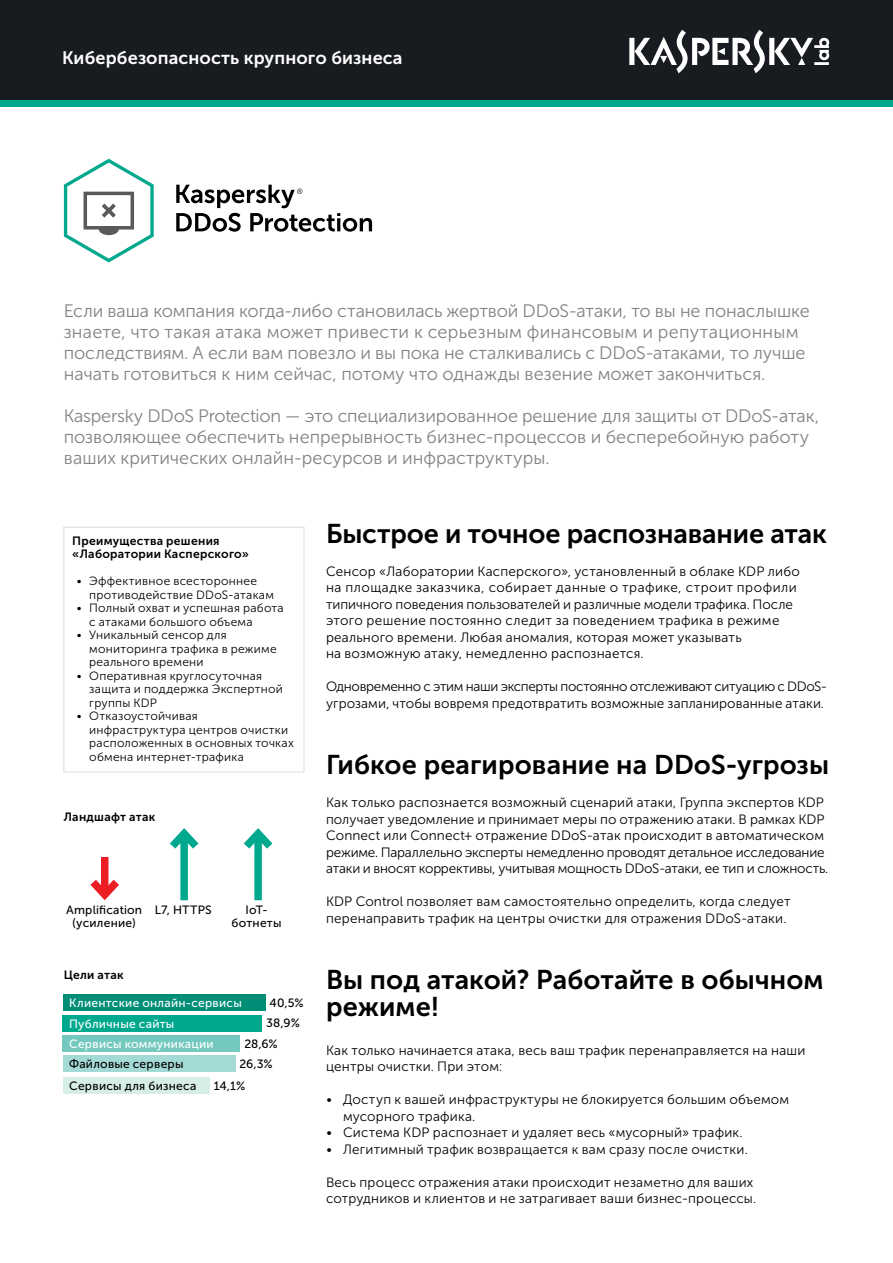
<style>
.page{position:relative;width:893px;height:1263px;background:#fff}
.page>*{position:absolute;margin:0;border:0;box-sizing:border-box;transform-origin:0 0}
.t1{font:27px/27px "Museo Sans Cyrl 700";color:#000}
.t2{font:18px/21px "Museo Sans Cyrl 300";color:#808285}
.t3{font:18px "Museo Sans Cyrl 700";letter-spacing:.005em;color:#fff}
.t4{font:13.5px/16.5px "Museo Sans Cyrl 300";letter-spacing:.015em;color:#000}
.t5{font:13.5px/16.5px "Museo Sans Cyrl 300";letter-spacing:-.01em;color:#000}
.t6{font:12px/13.5px "Museo Sans Cyrl 300";letter-spacing:.02em;color:#000}
.t7{font:12px/13.5px "Museo Sans Cyrl 500";letter-spacing:.02em;color:#000;text-align:center}
.t8{font:12px/13.5px "Museo Sans Cyrl 700";letter-spacing:.02em;color:#000}
.t9{font:12px "Museo Sans Cyrl 500";letter-spacing:.02em;color:#fff}
</style>
<div class="page">
<div style="left:0;top:0;width:893px;height:100px;background:#181b20"></div>
<div style="left:0;top:100px;width:893px;height:6px;background:#00a88e"></div>
<svg style="left:629px;top:30px;width:200px;height:43px"></svg>
<svg style="left:176px;top:185px;width:196px;height:47px"></svg>
<svg style="left:64px;top:159px;width:90px;height:103px"></svg>
<div style="left:63px;top:526px;width:242px;height:246px;border:2px solid #e6e7e8"></div>
<div style="left:63px;top:1015px;width:199px;height:16px;background:#00a88e"></div>
<div style="left:63px;top:994px;width:202px;height:16px;background:#008e77"></div>
<div style="left:63px;top:1035px;width:177px;height:16px;background:#73c9bd"></div>
<div style="left:63px;top:1055px;width:172px;height:17px;background:#a3dad5"></div>
<div style="left:63px;top:1077px;width:146px;height:17px;background:#d6ede8"></div>
<div style="left:101px;top:857px;width:7px;height:38px;background:#ed1d24"></div>
<svg style="left:90px;top:872px;width:29px;height:29px"></svg>
<div style="left:254px;top:834px;width:8px;height:66px;background:#00a88e"></div>
<svg style="left:243px;top:828px;width:30px;height:29px"></svg>
<div style="left:180px;top:834px;width:8px;height:66px;background:#00a88e"></div>
<svg style="left:170px;top:828px;width:29px;height:29px"></svg>
<h2 class="t3" style="left:62px;top:48px;width:342px">Кибербезопасность крупного бизнеса</h2>
<p class="t2" style="left:64px;top:300px;width:747px">Если ваша компания когда-либо становилась жертвой DDoS-атаки, то вы не понаслышке знаете, что такая атака может привести к серьезным финансовым и репутационным последствиям. А если вам повезло и вы пока не сталкивались с DDoS-атаками, то лучше начать готовиться к ним сейчас, потому что однажды везение может закончиться.</p>
<h2 class="t2" style="left:64px;top:405px;width:757px">Kaspersky DDoS Protection — это специализированное решение для защиты от DDoS-атак, позволяющее обеспечить непрерывность бизнес-процессов и бесперебойную работу ваших критических онлайн-ресурсов и инфраструктуры.</h2>
<p class="t8" style="left:72px;top:534px;width:178px">Преимущества решения «Лаборатории Касперского»</p>
<p class="t6" style="left:89px;top:574px;width:186px;text-indent:-13px">• Эффективное всестороннее противодействие DDoS-атакам</p>
<p class="t6" style="left:89px;top:601px;width:196px;text-indent:-13px">• Полный охват и успешная работа с атаками большого объема</p>
<p class="t6" style="left:89px;top:628px;width:189px;text-indent:-13px">• Уникальный сенсор для мониторинга трафика в режиме реального времени</p>
<p class="t6" style="left:89px;top:669px;width:195px;text-indent:-13px">• Оперативная круглосуточная защита и поддержка Экспертной группы KDP</p>
<p class="t6" style="left:89px;top:709px;width:206px;text-indent:-13px">• Отказоустойчивая инфраструктура центров очистки расположенных в основных точках обмена интернет-трафика</p>
<p class="t8" style="left:64px;top:810px;width:93px">Ландшафт атак</p>
<p class="t7" style="left:66px;top:903px;width:77px">Аmplification (усиление)</p>
<p class="t7" style="left:155px;top:903px;width:58px">L7, HTTPS</p>
<p class="t7" style="left:231px;top:903px;width:52px">IoT&shy;ботнеты</p>
<p class="t8" style="left:64px;top:968px;width:61px">Цели атак</p>
<p class="t9" style="left:69px;top:1017px;width:107px">Публичные сайты</p>
<p class="t7" style="left:266px;top:1016px;width:35px">38,9%</p>
<p class="t9" style="left:69px;top:996px;width:174px">Клиентские онлайн-сервисы</p>
<p class="t7" style="left:270px;top:996px;width:35px">40,5%</p>
<p class="t9" style="left:69px;top:1037px;width:146px">Сервисы коммуникации</p>
<p class="t7" style="left:244px;top:1037px;width:35px">28,6%</p>
<p class="t7" style="left:69px;top:1057px;width:116px">Файловые серверы</p>
<p class="t7" style="left:239px;top:1057px;width:35px">26,3%</p>
<p class="t7" style="left:69px;top:1079px;width:129px">Сервисы для бизнеса</p>
<p class="t7" style="left:214px;top:1079px;width:33px">14,1%</p>
<h1 class="t1" style="left:326px;top:520px;width:502px">Быстрое и точное распознавание атак</h1>
<p class="t4" style="left:326px;top:563px;width:475px">Сенсор «Лаборатории Касперского», установленный в облаке KDP либо на площадке заказчика, собирает данные о трафике, строит профили типичного поведения пользователей и различные модели трафика. После этого решение постоянно следит за поведением трафика в режиме реального времени. Любая аномалия, которая может указывать<br>на возможную атаку, немедленно распознается.</p>
<p class="t5" style="left:326px;top:679px;width:502px">Одновременно с этим наши эксперты постоянно отслеживают ситуацию с DDoS&shy;угрозами, чтобы вовремя предотвратить возможные запланированные атаки.</p>
<h1 class="t1" style="left:326px;top:751px;width:505px">Гибкое реагирование на DDoS-угрозы</h1>
<p class="t4" style="left:326px;top:794px;width:504px">Как только распознается возможный сценарий атаки, Группа экспертов KDP получает уведомление и принимает меры по отражению атаки. В рамках KDP Connect или Connect+ отражение DDoS-атак происходит в автоматическом режиме. Параллельно эксперты немедленно проводят детальное исследование атаки и вносят коррективы, учитывая мощность DDoS-атаки, ее тип и сложность.</p>
<p class="t4" style="left:326px;top:893px;width:466px">KDP Control позволяет вам самостоятельно определить, когда следует перенаправить трафик на центры очистки для отражения DDoS-атаки.</p>
<h1 class="t1" style="left:326px;top:966px;width:499px">Вы под атакой? Работайте в обычном режиме!</h1>
<p class="t4" style="left:326px;top:1042px;width:481px">Как только начинается атака, весь ваш трафик перенаправляется на наши центры очистки. При этом:</p>
<p class="t4" style="left:343px;top:1091px;width:448px;text-indent:-17px">• Доступ к вашей инфраструктуры не блокируется большим объемом мусорного трафика.</p>
<p class="t4" style="left:326px;top:1124px;width:418px">• Система KDP распознает и удаляет весь «мусорный» трафик.</p>
<p class="t4" style="left:326px;top:1141px;width:423px">• Легитимный трафик возвращается к вам сразу после очистки.</p>
<p class="t4" style="left:326px;top:1174px;width:432px">Весь процесс отражения атаки происходит незаметно для ваших сотрудников и клиентов и не затрагивает ваши бизнес-процессы.</p>
</div>
